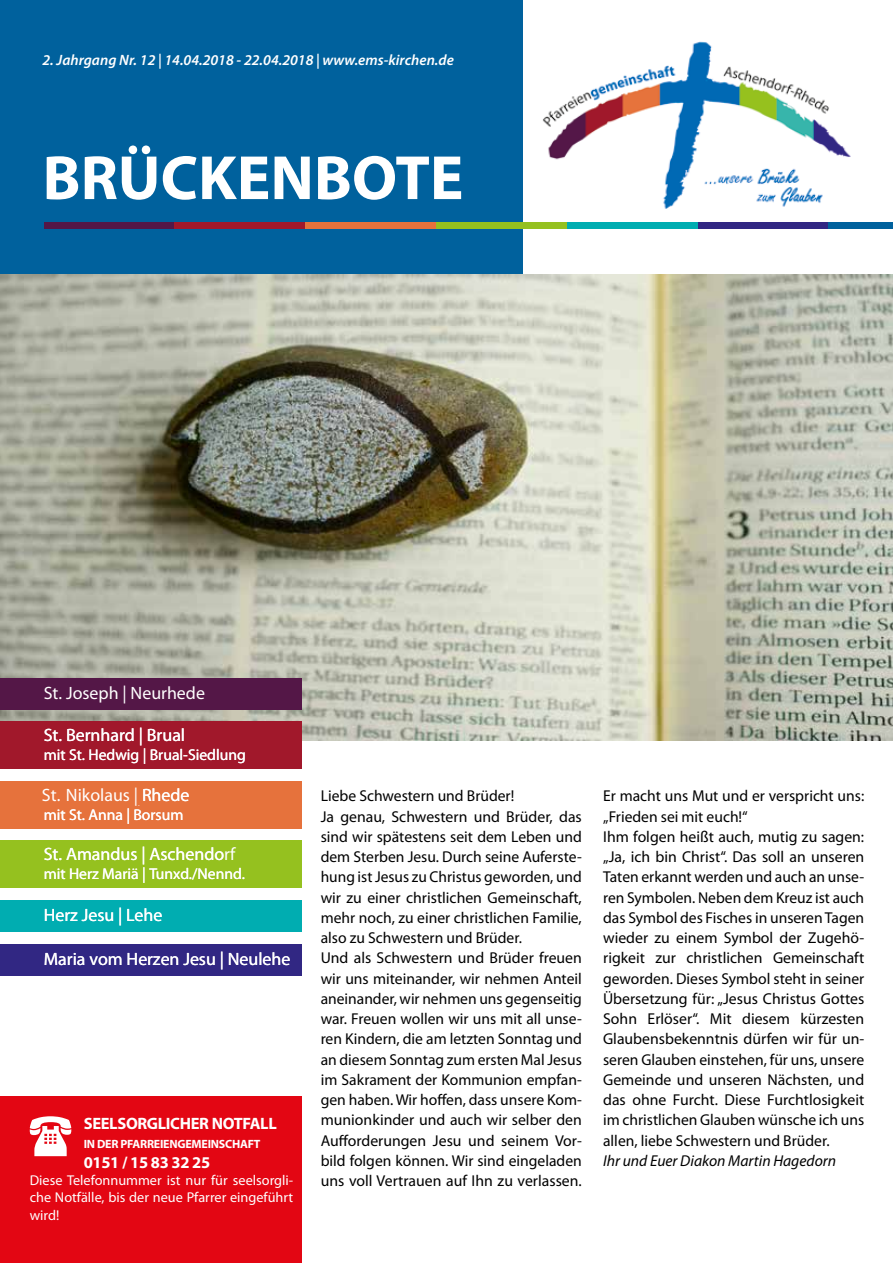
<style>
.page{position:relative;width:893px;height:1263px;background:#fff}
.page>*{position:absolute;margin:0;border:0;box-sizing:border-box;transform-origin:0 0}
.t1{font:700 63px "Myriad Pro";color:#fff}
.t2{font:17.85px "Myriad Pro";color:#fff}
.t3{font:700 16.5px "Myriad Pro";letter-spacing:-.02em;color:#fff}
.t4{font:15.75px/20.2px "Myriad Pro";color:#000}
.t5{font:italic 15.75px "Myriad Pro";color:#000}
.t6{font:15.6px "Myriad Pro";color:#fff}
.t7{font:italic 600 15px "Myriad Pro";color:#fff}
.t8{font:14.25px/17.1px "Myriad Pro";color:#fff;text-align:justify}
.t9{font:700 12px "Myriad Pro";letter-spacing:-.02em;color:#fff}
</style>
<div class="page">
<div style="left:0;top:0;width:522px;height:285px;background:#00619d"></div>
<img style="left:542px;top:41px;width:309px;height:168px">
<div style="left:43px;top:222px;width:131px;height:6px;background:#541747"></div>
<div style="left:697px;top:222px;width:131px;height:6px;background:#312783"></div>
<div style="left:567px;top:222px;width:130px;height:6px;background:#00adb1"></div>
<div style="left:436px;top:222px;width:131px;height:6px;background:#95c11f"></div>
<div style="left:305px;top:222px;width:131px;height:6px;background:#e6723c"></div>
<div style="left:174px;top:222px;width:131px;height:6px;background:#a1182b"></div>
<div style="left:828px;top:222px;width:65px;height:6px;background:#00619d"></div>
<img style="left:0;top:275px;width:893px;height:465px">
<div style="left:0;top:944px;width:301px;height:32px;background:#312783"></div>
<div style="left:0;top:900px;width:301px;height:32px;background:#00adb1"></div>
<div style="left:0;top:840px;width:301px;height:48px;background:#95c11f"></div>
<div style="left:0;top:721px;width:301px;height:48px;background:#a1182b"></div>
<div style="left:0;top:781px;width:301px;height:47px;background:#e6723c"></div>
<div style="left:0;top:678px;width:301px;height:32px;background:#541747"></div>
<div style="left:0;top:1097px;width:301px;height:166px;background:#e30613"></div>
<svg style="left:30px;top:1116px;width:41px;height:40px"></svg>
<p class="t7" style="left:43px;top:51px;width:413px">2. Jahrgang Nr. 12 | 14.04.2018 - 22.04.2018 | www.ems-kirchen.de</p>
<h1 class="t1" style="left:43px;top:137px;width:422px">BRÜCKENBOTE</h1>
<p class="t2" style="left:44px;top:682px;width:163px">St. Joseph | Neurhede</p>
<p class="t2" style="left:44px;top:724px;width:143px">St. Bernhard | Brual</p>
<p class="t6" style="left:44px;top:745px;width:204px">mit St. Hedwig | Brual-Siedlung</p>
<p class="t2" style="left:42px;top:784px;width:143px">St. Bernhard | Brual</p>
<p class="t2" style="left:66px;top:784px;width:125px">Nikolaus | Rhede</p>
<p class="t6" style="left:44px;top:805px;width:141px">mit St. Anna | Borsum</p>
<p class="t2" style="left:44px;top:843px;width:193px">St. Amandus | Aschendorf</p>
<p class="t6" style="left:44px;top:864px;width:203px">mit Herz Mariä | Tunxd./Nennd.</p>
<p class="t2" style="left:44px;top:904px;width:120px">Herz Jesu | Lehe</p>
<p class="t2" style="left:44px;top:948px;width:248px">Maria vom Herzen Jesu | Neulehe</p>
<p class="t3" style="left:84px;top:1112px;width:195px">SEELSORGLICHER NOTFALL</p>
<p class="t9" style="left:84px;top:1136px;width:178px">IN DER PFARREIENGEMEINSCHAFT</p>
<p class="t3" style="left:84px;top:1152px;width:128px">0151 / 15 83 32 25</p>
<p class="t8" style="left:30px;top:1172px;width:265px">Diese Telefonnummer ist nur für seelsorgli&shy;che Notfälle, bis der neue Pfarrer eingeführt wird!</p>
<p class="t4" style="left:321px;top:786px;width:263px">Liebe Schwestern und Brüder!<br>Ja genau, Schwestern und Brüder, das sind wir spätestens seit dem Leben und dem Sterben Jesu. Durch seine Auferste&shy;hung ist Jesus zu Christus geworden, und wir zu einer christlichen Gemeinschaft, mehr noch, zu einer christlichen Familie, also zu Schwestern und Brüder.<br>Und als Schwestern und Brüder freuen wir uns miteinander, wir nehmen Anteil aneinander, wir nehmen uns gegenseitig war. Freuen wollen wir uns mit all unse&shy;ren Kindern, die am letzten Sonntag und an diesem Sonntag zum ersten Mal Jesus im Sakrament der Kommunion empfan&shy;gen haben. Wir hoffen, dass unsere Kom&shy;munionkinder und auch wir selber den Aufforderungen Jesu und seinem Vor&shy;bild folgen können. Wir sind eingeladen uns voll Vertrauen auf Ihn zu verlassen.</p>
<p class="t4" style="left:603px;top:786px;width:263px">Er macht uns Mut und er verspricht uns: „Frieden sei mit euch!“<br>Ihm folgen heißt auch, mutig zu sagen: „Ja, ich bin Christ“. Das soll an unseren Taten erkannt werden und auch an unse&shy;ren Symbolen. Neben dem Kreuz ist auch das Symbol des Fisches in unseren Tagen wieder zu einem Symbol der Zugehö&shy;rigkeit zur christlichen Gemeinschaft geworden. Dieses Symbol steht in seiner Übersetzung für: „Jesus Christus Gottes Sohn Erlöser“. Mit diesem kürzesten Glaubensbekenntnis dürfen wir für un&shy;seren Glauben einstehen, für uns, unsere Gemeinde und unseren Nächsten, und das ohne Furcht. Diese Furchtlosigkeit im christlichen Glauben wünsche ich uns allen, liebe Schwestern und Brüder.</p>
<p class="t5" style="left:603px;top:1151px;width:235px">Ihr und Euer Diakon Martin Hagedorn</p>
</div>
